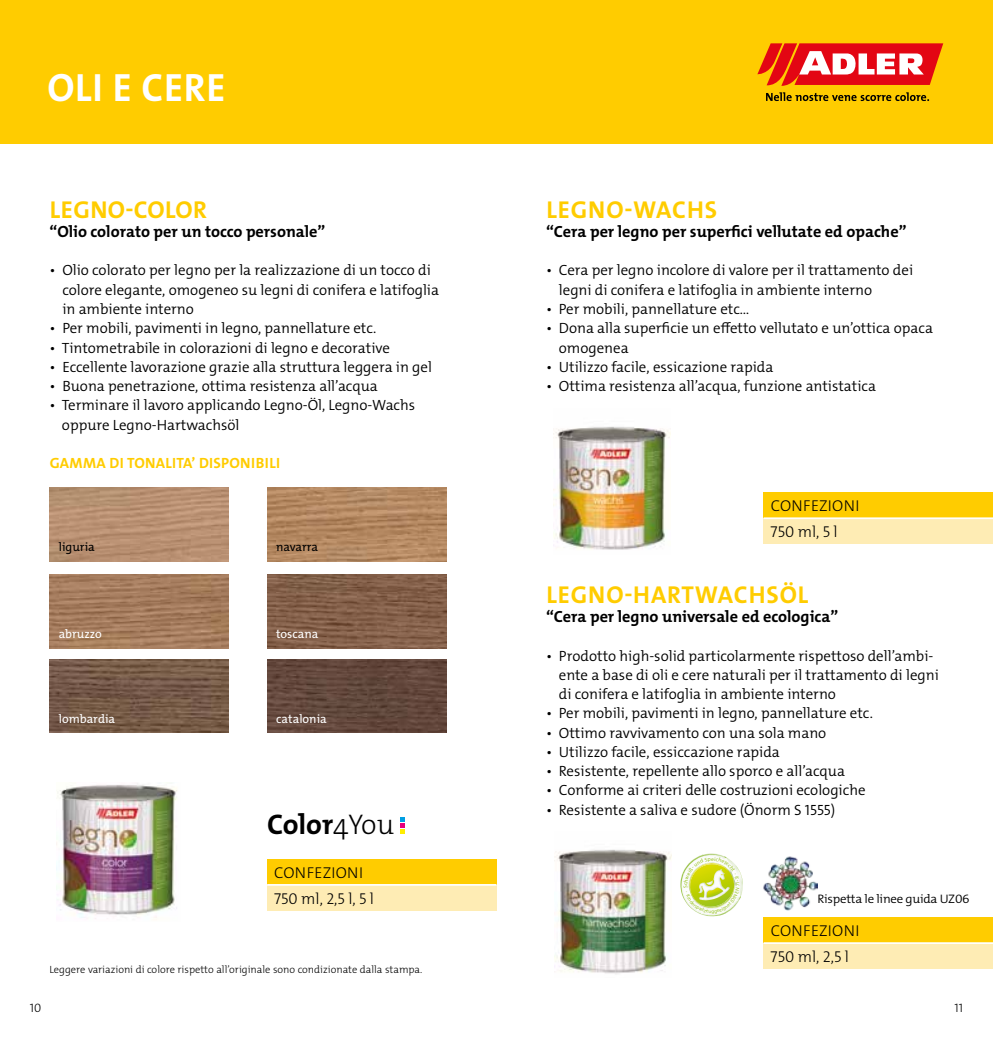
<style>
.page{position:relative;width:993px;height:1042px;background:#fff}
.page>*{position:absolute;margin:0;border:0;box-sizing:border-box;transform-origin:0 0}
.t1{font:700 39.73px "The Mix Os F";letter-spacing:.02em;color:#fff}
.t2{font:700 28.53px "The Mix Os F";color:#000}
.t3{font:700 24.5px "The Mix Os F";letter-spacing:.04em;color:#fc0}
.t4{font:700 24.5px "The Mix Os F";letter-spacing:.02em;color:#fc0}
.t5{font:700 16.28px "The Mix Os F";color:#000}
.t6{font:300 15.75px/25.7px "The Mix Os F";letter-spacing:.02em;color:#000}
.t7{font:300 14.88px/19.2px "The Mix Os F";color:#000}
.t8{font:700 14.88px "The Mix Os F";letter-spacing:.02em;color:#fc0}
.t9{font:300 12.42px "The Mix Os F";letter-spacing:-.02em;color:#000;scale:1.04 1}
.t10{font:12.25px "The Mix Os F";color:#fff}
.t11{font:12.25px "The Mix Os F";color:#000}
.t12{font:300 12.25px "The Mix Os F";color:#000}
.t13{font:300 10.5px "The Mix Os F";color:#000}
.s1{font-weight:300}
</style>
<div class="page">
<div style="left:0;top:0;width:992px;height:144px;background:#fc0"></div>
<svg style="left:766px;top:92px;width:162px;height:9px"></svg>
<svg style="left:757px;top:43px;width:185px;height:43px"></svg>
<img style="left:56px;top:783px;width:121px;height:137px">
<div style="left:267px;top:859px;width:229px;height:26px;background:#fc0"></div>
<div style="left:267px;top:885px;width:229px;height:25px;background:#feecb4"></div>
<hr style="left:267px;top:884px;width:229px;height:2px;background:#fff">
<svg style="left:400px;top:817px;width:5px;height:16px"></svg>
<img style="left:267px;top:487px;width:179px;height:75px">
<img style="left:50px;top:487px;width:178px;height:75px">
<img style="left:267px;top:574px;width:179px;height:75px">
<img style="left:50px;top:574px;width:178px;height:75px">
<img style="left:267px;top:659px;width:179px;height:73px">
<img style="left:50px;top:659px;width:178px;height:73px">
<div style="left:763px;top:492px;width:229px;height:26px;background:#fc0"></div>
<div style="left:763px;top:518px;width:229px;height:26px;background:#feecb4"></div>
<hr style="left:763px;top:517px;width:229px;height:2px;background:#fff">
<img style="left:553px;top:426px;width:117px;height:124px">
<div style="left:763px;top:917px;width:229px;height:26px;background:#fc0"></div>
<div style="left:763px;top:943px;width:229px;height:26px;background:#feecb4"></div>
<hr style="left:763px;top:942px;width:229px;height:2px;background:#fff">
<img style="left:554px;top:849px;width:117px;height:125px">
<img style="left:763px;top:856px;width:54px;height:55px">
<img style="left:680px;top:853px;width:62px;height:63px">
<img style="left:682px;top:856px;width:58px;height:58px">
<svg style="left:683px;top:857px;width:56px;height:57px"></svg>
<h1 class="t1" style="left:47px;top:62px;width:179px">OLI E CERE</h1>
<h3 class="t4" style="left:50px;top:194px;width:159px">LEGNO-COLOR</h3>
<p class="t5" style="left:50px;top:221px;width:277px">“Olio colorato per un tocco personale”</p>
<p class="t7" style="left:62px;top:261px;width:378px;text-indent:-13px">• Olio colorato per legno per la realizzazione di un tocco di colore elegante, omogeneo su legni di conifera e latifoglia in ambiente interno</p>
<p class="t7" style="left:50px;top:319px;width:328px">• Per mobili, pavimenti in legno, pannellature etc.</p>
<p class="t7" style="left:50px;top:338px;width:341px">• Tintometrabile in colorazioni di legno e decorative</p>
<p class="t7" style="left:50px;top:357px;width:384px">• Eccellente lavorazione grazie alla struttura leggera in gel</p>
<p class="t7" style="left:50px;top:376px;width:329px">• Buona penetrazione, ottima resistenza all’acqua</p>
<p class="t7" style="left:62px;top:396px;width:355px;text-indent:-12px">• Terminare il lavoro applicando Legno-Öl, Legno-Wachs oppure Legno-Hartwachsöl</p>
<p class="t8" style="left:50px;top:453px;width:232px">GAMMA DI TONALITA’ DISPONIBILI</p>
<p class="t11" style="left:59px;top:539px;width:38px">liguria</p>
<p class="t11" style="left:276px;top:539px;width:44px">navarra</p>
<p class="t10" style="left:59px;top:626px;width:45px">abruzzo</p>
<p class="t10" style="left:276px;top:626px;width:44px">toscana</p>
<p class="t10" style="left:59px;top:711px;width:58px">lombardia</p>
<p class="t10" style="left:276px;top:711px;width:52px">catalonia</p>
<h2 class="t2" style="left:267px;top:805px;width:128px">Color<span class="s1">4You</span></h2>
<p class="t6" style="left:274px;top:860px;width:101px">CONFEZIONI<br>750 ml, 2,5 l, 5 l</p>
<p class="t13" style="left:50px;top:962px;width:374px">Leggere variazioni di colore rispetto all’originale sono condizionate dalla stampa.</p>
<h3 class="t3" style="left:546px;top:194px;width:172px">LEGNO-WACHS</h3>
<p class="t5" style="left:546px;top:221px;width:362px">“Cera per legno per superfici vellutate ed opache”</p>
<p class="t7" style="left:558px;top:261px;width:355px;text-indent:-13px">• Cera per legno incolore di valore per il trattamento dei legni di conifera e latifoglia in ambiente interno</p>
<p class="t7" style="left:546px;top:299px;width:203px">• Per mobili, pannellature etc…</p>
<p class="t7" style="left:558px;top:319px;width:375px;text-indent:-13px">• Dona alla superficie un effetto vellutato e un’ottica opaca omogenea</p>
<p class="t7" style="left:546px;top:357px;width:229px">• Utilizzo facile, essicazione rapida</p>
<p class="t7" style="left:546px;top:376px;width:331px">• Ottima resistenza all’acqua, funzione antistatica</p>
<p class="t6" style="left:770px;top:493px;width:90px">CONFEZIONI<br>750 ml, 5 l</p>
<h3 class="t3" style="left:546px;top:579px;width:263px">LEGNO-HARTWACHSÖL</h3>
<p class="t5" style="left:546px;top:606px;width:293px">“Cera per legno universale ed ecologica”</p>
<p class="t7" style="left:558px;top:646px;width:381px;text-indent:-13px">• Prodotto high-solid particolarmente rispettoso dell’ambi&shy;ente a base di oli e cere naturali per il trattamento di legni di conifera e latifoglia in ambiente interno</p>
<p class="t7" style="left:546px;top:704px;width:328px">• Per mobili, pavimenti in legno, pannellature etc.</p>
<p class="t7" style="left:546px;top:723px;width:282px">• Ottimo ravvivamento con una sola mano</p>
<p class="t7" style="left:546px;top:742px;width:235px">• Utilizzo facile, essiccazione rapida</p>
<p class="t7" style="left:546px;top:761px;width:300px">• Resistente, repellente allo sporco e all’acqua</p>
<p class="t7" style="left:546px;top:781px;width:321px">• Conforme ai criteri delle costruzioni ecologiche</p>
<p class="t7" style="left:546px;top:800px;width:290px">• Resistente a saliva e sudore (Önorm S 1555)</p>
<p class="t9" style="left:817px;top:891px;width:148px">Rispetta le linee guida UZ06</p>
<p class="t6" style="left:770px;top:918px;width:90px">CONFEZIONI<br>750 ml, 2,5 l</p>
<p class="t12" style="left:30px;top:1000px;width:13px">10</p>
<p class="t12" style="left:954px;top:1000px;width:10px">11</p>
</div>
